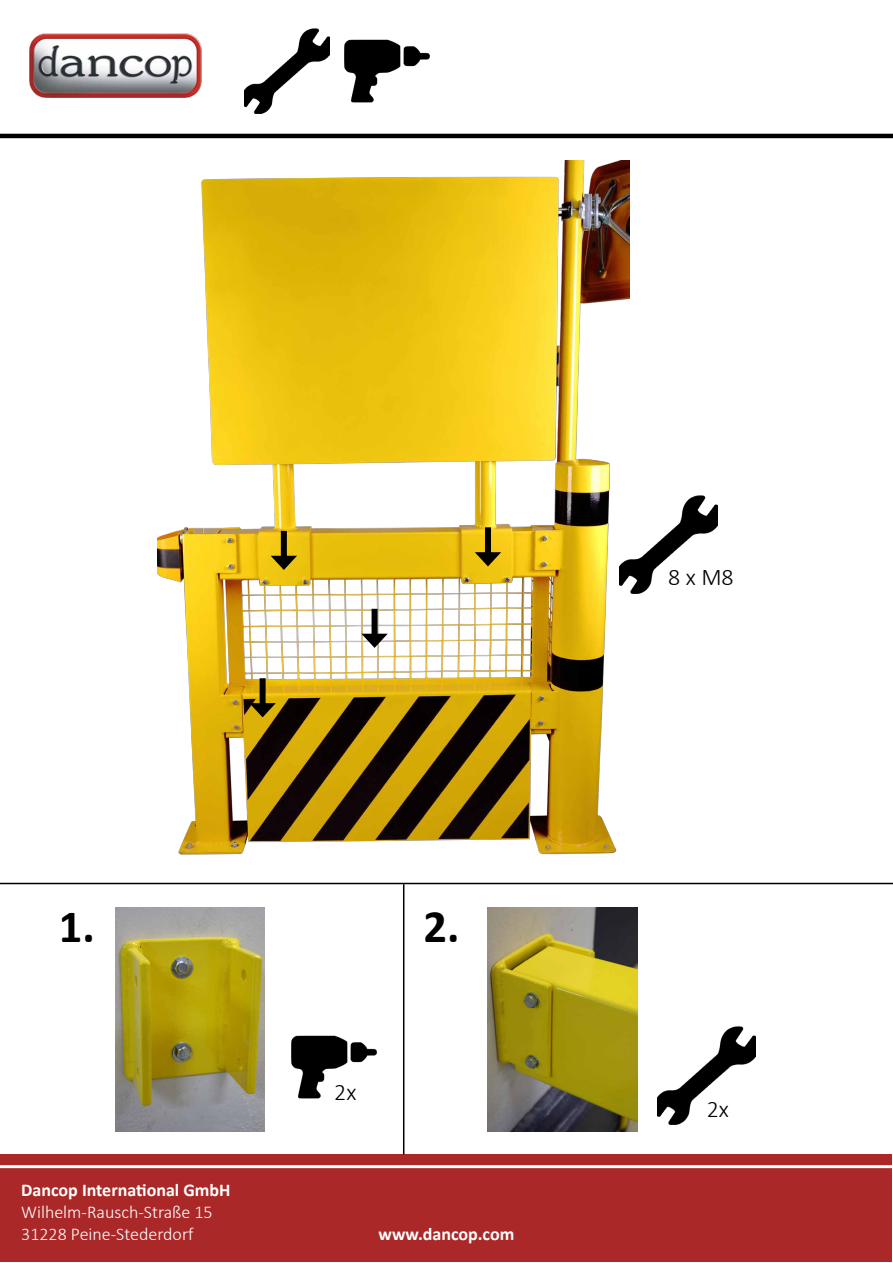
<style>
.page{position:relative;width:893px;height:1263px;background:#fff}
.page>*{position:absolute;margin:0;border:0;box-sizing:border-box;transform-origin:0 0}
.t1{font:700 46.5px "Calibri";color:#000}
.t2{font:300 24px "Calibri";color:#000}
.t3{font:300 18px/21.6px "Calibri";color:#fff}
.t4{font:700 18px "Calibri";color:#fff}
</style>
<div class="page">
<img style="left:116px;top:907px;width:149px;height:224px">
<div style="left:1px;top:1154px;width:891px;height:108px;background:#aa2928"></div>
<hr style="left:0;top:1165px;width:892px;height:3px;background:#fff">
<img style="left:158px;top:161px;width:471px;height:694px">
<img style="left:619px;top:495px;width:98px;height:98px">
<div style="left:485px;top:527px;width:6px;height:30px;background:#000"></div>
<svg style="left:475px;top:552px;width:26px;height:14px"></svg>
<div style="left:281px;top:531px;width:6px;height:30px;background:#000"></div>
<svg style="left:271px;top:556px;width:26px;height:14px"></svg>
<div style="left:372px;top:609px;width:6px;height:30px;background:#000"></div>
<svg style="left:361px;top:634px;width:27px;height:14px"></svg>
<div style="left:260px;top:678px;width:6px;height:30px;background:#000"></div>
<svg style="left:249px;top:703px;width:27px;height:14px"></svg>
<img style="left:488px;top:907px;width:149px;height:224px">
<img style="left:658px;top:1026px;width:98px;height:98px">
<img style="left:291px;top:1035px;width:85px;height:64px">
<hr style="left:0;top:883px;width:893px;height:1px;background:#000">
<svg style="left:0;top:28px;width:893px;height:110px"></svg>
<hr style="left:403px;top:884px;width:1px;height:270px;background:#000">
<h1 class="t1" style="left:59px;top:894px;width:37px">1.</h1>
<h1 class="t1" style="left:424px;top:894px;width:37px">2.</h1>
<p class="t4" style="left:21px;top:1178px;width:211px">Dancop International GmbH</p>
<p class="t3" style="left:21px;top:1201px;width:193px">Wilhelm-Rausch-Straße 15<br>31228 Peine-Stederdorf</p>
<h2 class="t2" style="left:334px;top:1077px;width:24px">2x</h2>
<p class="t4" style="left:379px;top:1221px;width:137px">www.dancop.com</p>
<h2 class="t2" style="left:668px;top:563px;width:67px">8 x M8</h2>
<h2 class="t2" style="left:707px;top:1094px;width:24px">2x</h2>
</div>
